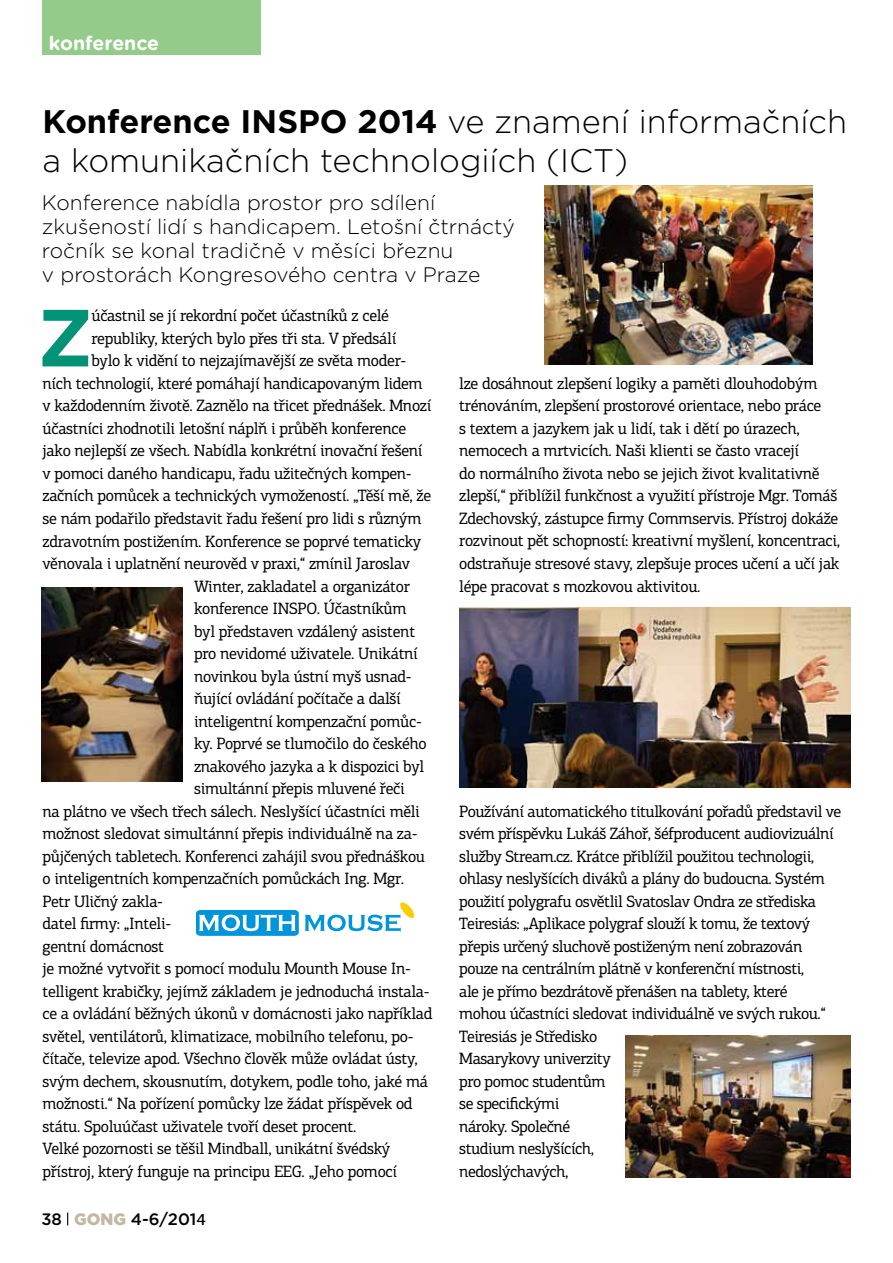
<style>
.page{position:relative;width:893px;height:1263px;background:#fff}
.page>*{position:absolute;margin:0;border:0;box-sizing:border-box;transform-origin:0 0}
.t1{font:700 80.85px "Gotham";color:#009375}
.t2{font:300 32.55px/38.8px "Gotham";color:#000}
.t3{font:300 21px/24px "Gotham";color:#000}
.t4{font:700 19.5px "Gotham Rounded";color:#fff}
.t5{font:16.5px/22.5px "PF Centro Slab Pro";letter-spacing:-.02em;color:#000}
.t6{font:500 16.5px "Gotham";color:#000}
.s1{font-weight:700}
.s2{font-family:"Gotham Rounded"}
.s3{font-weight:900;color:#c2b8a3}
.s4{font-family:"PF Centro Sans Pro"}
</style>
<div class="page">
<div style="left:43px;top:0;width:218px;height:54px;background:#95cb8a"></div>
<svg style="left:67px;top:1212px;width:1px;height:13px"></svg>
<svg style="left:196px;top:910px;width:103px;height:26px"></svg>
<svg style="left:305px;top:902px;width:110px;height:29px"></svg>
<img style="left:544px;top:186px;width:269px;height:178px">
<img style="left:42px;top:587px;width:141px;height:195px">
<img style="left:625px;top:1035px;width:225px;height:143px">
<img style="left:459px;top:607px;width:391px;height:181px">
<p class="t4" style="left:49px;top:28px;width:112px">konference</p>
<h2 class="t2" style="left:43px;top:102px;width:806px"><span class="s1">Konference INSPO 2014</span> ve znamení informačních a komunikačních technologiích (ICT)</h2>
<p class="t3" style="left:42px;top:190px;width:474px">Konference nabídla prostor pro sdílení zkušeností lidí s handicapem. Letošní čtrnáctý ročník se konal tradičně v měsíci březnu<br>v prostorách Kongresového centra v Praze</p>
<h1 class="t1" style="left:38px;top:284px;width:57px">Z</h1>
<p class="t5" style="left:91px;top:304px;width:299px">účastnil se jí rekordní počet účastníků z celé</p>
<p class="t5" style="left:91px;top:327px;width:306px">republiky, kterých bylo přes tři sta. V předsálí</p>
<p class="t5" style="left:91px;top:349px;width:316px">bylo k vidění to nejzajímavější ze světa moder-</p>
<p class="t5" style="left:43px;top:372px;width:382px">ních technologií, které pomáhají handicapovaným lidem</p>
<p class="t5" style="left:43px;top:394px;width:390px">v každodenním životě. Zaznělo na třicet přednášek. Mnozí</p>
<p class="t5" style="left:43px;top:417px;width:365px">účastníci zhodnotili letošní náplň i průběh konference</p>
<p class="t5" style="left:43px;top:439px;width:382px">jako nejlepší ze všech. Nabídla konkrétní inovační řešení</p>
<p class="t5" style="left:43px;top:462px;width:371px">v pomoci daného handicapu, řadu užitečných kompen-</p>
<p class="t5" style="left:43px;top:484px;width:390px">začních pomůcek a technických vymožeností. „Těší mě, že</p>
<p class="t5" style="left:43px;top:507px;width:381px">se nám podařilo představit řadu řešení pro lidi s různým</p>
<p class="t5" style="left:43px;top:529px;width:380px">zdravotním postižením. Konference se poprvé tematicky</p>
<p class="t5" style="left:43px;top:552px;width:369px">věnovala i uplatnění neurověd v praxi,“ zmínil Jaroslav</p>
<p class="t5" style="left:194px;top:574px;width:217px">Winter, zakladatel a organizátor</p>
<p class="t5" style="left:194px;top:597px;width:214px">konference INSPO. Účastníkům</p>
<p class="t5" style="left:194px;top:620px;width:223px">byl představen vzdálený asistent</p>
<p class="t5" style="left:194px;top:642px;width:225px">pro nevidomé uživatele. Unikátní</p>
<p class="t5" style="left:194px;top:665px;width:219px">novinkou byla ústní myš usnad-</p>
<p class="t5" style="left:194px;top:687px;width:208px">ňující ovládání počítače a další</p>
<p class="t5" style="left:194px;top:710px;width:229px">inteligentní kompenzační pomůc-</p>
<p class="t5" style="left:194px;top:732px;width:234px">ky. Poprvé se tlumočilo do českého</p>
<p class="t5" style="left:194px;top:755px;width:232px">znakového jazyka a k dispozici byl</p>
<p class="t5" style="left:194px;top:777px;width:212px">simultánní přepis mluvené řeči</p>
<p class="t5" style="left:43px;top:800px;width:379px">na plátno ve všech třech sálech. Neslyšící účastníci měli</p>
<p class="t5" style="left:43px;top:822px;width:377px">možnost sledovat simultánní přepis individuálně na za-</p>
<p class="t5" style="left:43px;top:845px;width:384px">půjčených tabletech. Konferenci zahájil svou přednáškou</p>
<p class="t5" style="left:43px;top:867px;width:363px">o inteligentních kompenzačních pomůckách Ing. Mgr.</p>
<p class="t5" style="left:43px;top:890px;width:122px">Petr Uličný zakla-</p>
<p class="t5" style="left:43px;top:912px;width:130px">datel firmy: „Inteli-</p>
<p class="t5" style="left:43px;top:935px;width:123px">gentní domácnost</p>
<p class="t5" style="left:43px;top:957px;width:370px">je možné vytvořit s pomocí modulu Mounth Mouse In-</p>
<p class="t5" style="left:43px;top:980px;width:389px">telligent krabičky, jejímž základem je jednoduchá instala-</p>
<p class="t5" style="left:43px;top:1002px;width:391px">ce a ovládání běžných úkonů v domácnosti jako například</p>
<p class="t5" style="left:43px;top:1025px;width:373px">světel, ventilátorů, klimatizace, mobilního telefonu, po-</p>
<p class="t5" style="left:43px;top:1047px;width:377px">čítače, televize apod. Všechno člověk může ovládat ústy,</p>
<p class="t5" style="left:43px;top:1070px;width:387px">svým dechem, skousnutím, dotykem, podle toho, jaké má</p>
<p class="t5" style="left:43px;top:1092px;width:372px">možnosti.“ Na pořízení pomůcky lze žádat příspěvek od</p>
<p class="t5" style="left:43px;top:1115px;width:315px">státu. Spoluúčast uživatele tvoří deset procent.</p>
<p class="t5" style="left:43px;top:1137px;width:349px">Velké pozornosti se těšil Mindball, unikátní švédský</p>
<p class="t5" style="left:43px;top:1160px;width:356px">přístroj, který funguje na principu EEG. „Jeho pomocí</p>
<p class="t6" style="left:41px;top:1209px;width:166px"><span class="s2">38</span> <span class="s3">GONG</span> 4-6/201<span class="s4">4</span></p>
<p class="t5" style="left:459px;top:372px;width:382px">lze dosáhnout zlepšení logiky a paměti dlouhodobým trénováním, zlepšení prostorové orientace, nebo práce<br>s textem a jazykem jak u lidí, tak i dětí po úrazech, nemocech a mrtvicích. Naši klienti se často vracejí<br>do normálního života nebo se jejich život kvalitativně zlepší,“ přiblížil funkčnost a využití přístroje Mgr. Tomáš Zdechovský, zástupce firmy Commservis. Přístroj dokáže rozvinout pět schopností: kreativní myšlení, koncentraci, odstraňuje stresové stavy, zlepšuje proces učení a učí jak lépe pracovat s mozkovou aktivitou.</p>
<p class="t5" style="left:459px;top:799px;width:384px">Používání automatického titulkování pořadů představil ve svém příspěvku Lukáš Záhoř, šéfproducent audiovizuální služby Stream.cz. Krátce přiblížil použitou technologii, ohlasy neslyšících diváků a plány do budoucna. Systém použití polygrafu osvětlil Svatoslav Ondra ze střediska Teiresiás: „Aplikace polygraf slouží k tomu, že textový přepis určený sluchově postiženým není zobrazován pouze na centrálním plátně v konferenční místnosti,<br>ale je přímo bezdrátově přenášen na tablety, které<br>mohou účastníci sledovat individuálně ve svých rukou.“ Teiresiás je Středisko<br>Masarykovy univerzity<br>pro pomoc studentům<br>se specifickými<br>nároky. Společné<br>studium neslyšících,<br>nedoslýchavých,</p>
</div>
